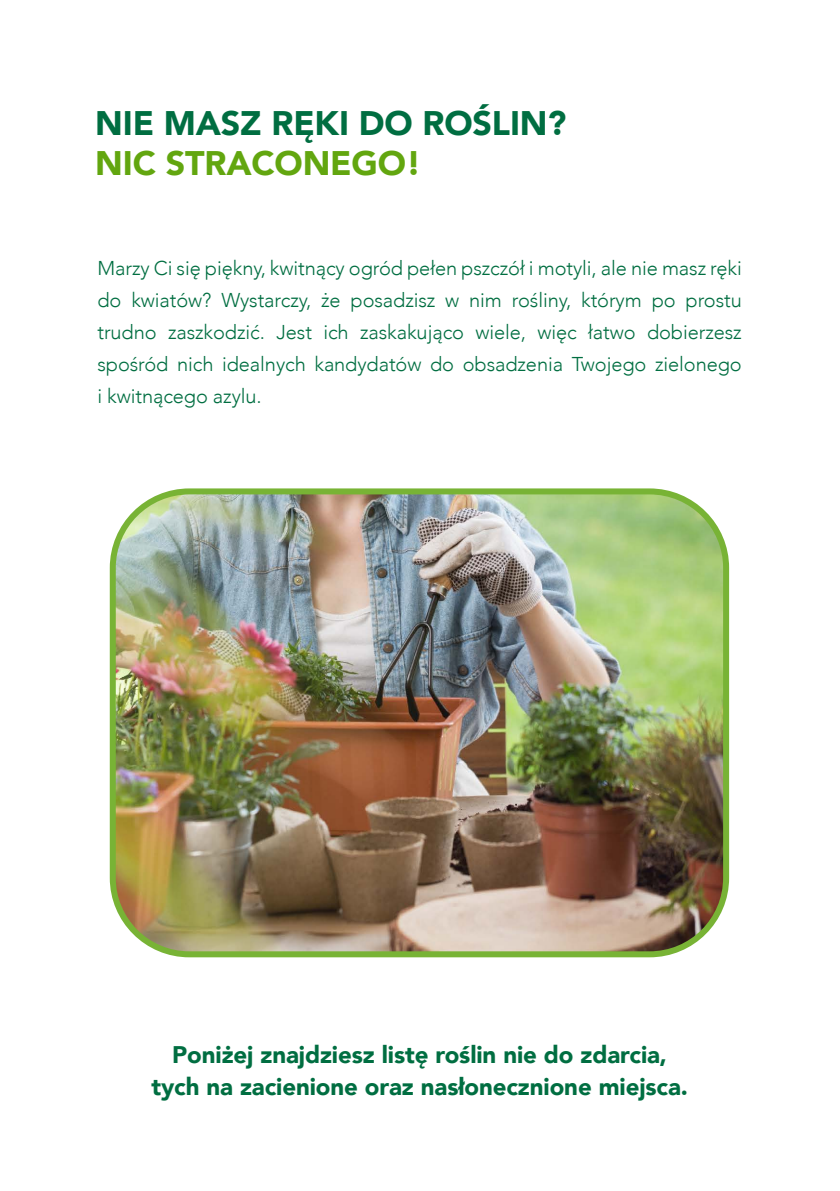
<style>
.page{position:relative;width:840px;height:1191px;background:#fff}
.page>*{position:absolute;margin:0;border:0;box-sizing:border-box;transform-origin:0 0}
.t1{font:900 34px "Avenir";letter-spacing:-.005em;color:#006e41}
.t2{font:900 34px "Avenir";letter-spacing:-.005em;color:#62a60f}
.t3{font:900 24px/32px "Avenir";letter-spacing:-.005em;color:#006e41;text-align:center}
.t4{font:300 20px/32px "Avenir";letter-spacing:-.005em;color:#006e41;text-align:justify}
</style>
<div class="page">
<img style="left:117px;top:495px;width:610px;height:459px">
<div style="left:110px;top:488px;width:618px;height:469px;border:6px solid #78b335;border-radius:76px"></div>
<h1 class="t1" style="left:95px;top:94px;width:472px">NIE MASZ RĘKI DO ROŚLIN?</h1>
<h1 class="t2" style="left:95px;top:134px;width:327px">NIC STRACONEGO!</h1>
<p class="t4" style="left:97px;top:252px;width:645px">Marzy Ci się piękny, kwitnący ogród pełen pszczół i motyli, ale nie masz ręki do kwiatów? Wystarczy, że posadzisz w nim rośliny, którym po prostu trudno zaszkodzić. Jest ich zaskakująco wiele, więc łatwo dobierzesz spośród nich idealnych kandydatów do obsadzenia Twojego zielonego i kwitnącego azylu.</p>
<p class="t3" style="left:151px;top:1038px;width:537px">Poniżej znajdziesz listę roślin nie do zdarcia, tych na zacienione oraz nasłonecznione miejsca.</p>
</div>
